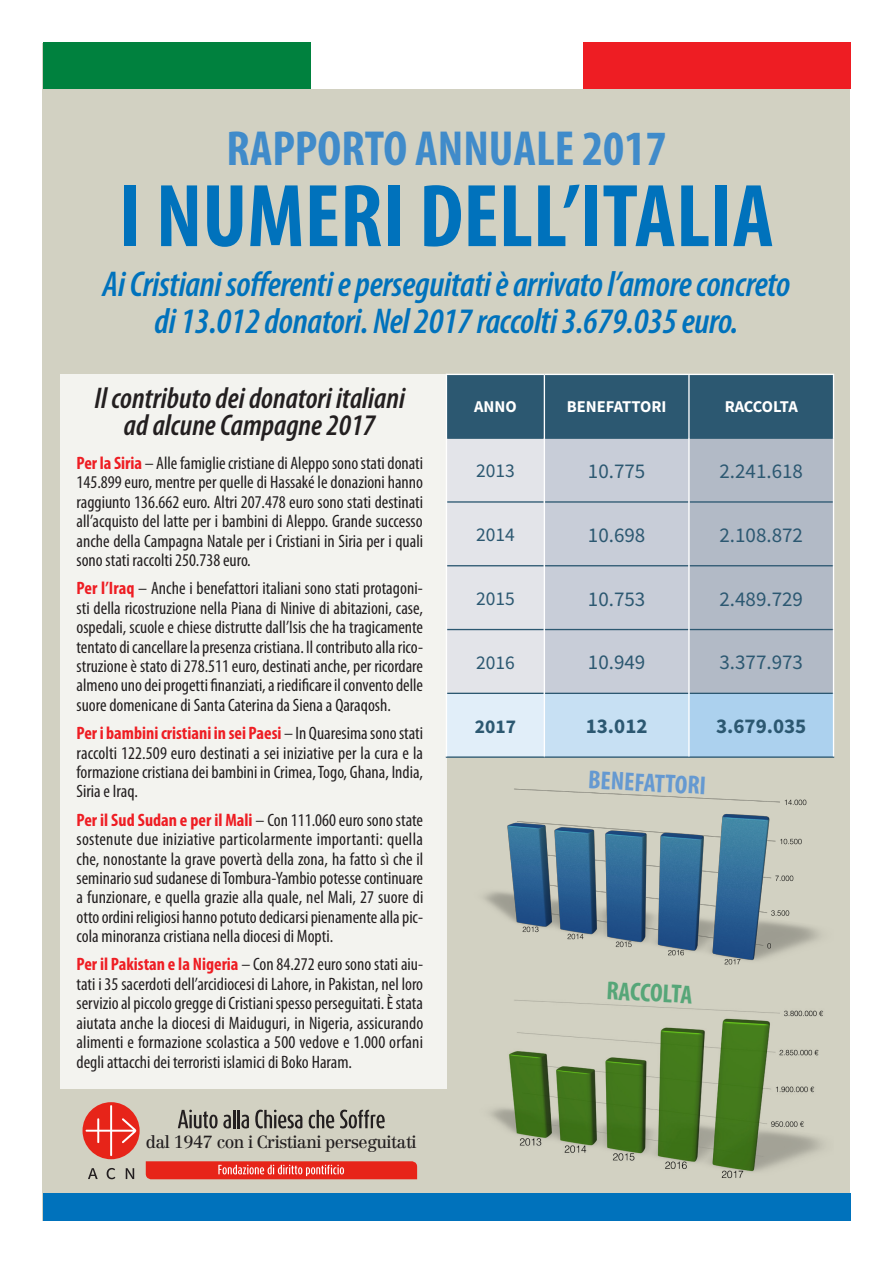
<style>
.page{position:relative;width:893px;height:1263px;background:#fff}
.page>*{position:absolute;margin:0;border:0;box-sizing:border-box;transform-origin:0 0}
.t1{font:700 condensed 90px "Myriad Pro";color:#0072bc}
.t2{font:700 condensed 49.5px "Myriad Pro";color:#408bca}
.t3{font:italic 600 condensed 36px/37.5px "Myriad Pro";letter-spacing:-.01em;color:#0072bc;text-align:center}
.t4{font:italic 600 condensed 30px/27px "Myriad Pro";color:#231f20;text-align:center}
.t5{font:700 condensed 25.95px "Myriad Pro";color:#6599d1}
.t6{font:700 condensed 25.95px "Myriad Pro";color:#56a678}
.t7{font:21px "Source Sans Pro";color:#2c5871}
.t8{font:700 21px "Source Sans Pro";color:#2c5871}
.t9{font:19.5px "Source Sans Pro";color:#2c5871}
.t10{font:700 19.5px "Source Sans Pro";color:#2c5871}
.t11{font:condensed 18px/19.5px "Myriad Pro";color:#231f20;text-align:justify}
.t12{font:17.25px "Centennial";letter-spacing:-.03em;color:#231f20}
.t13{font:700 16.5px "Source Sans Pro";color:#fff}
.t14{font:700 16.5px "Source Sans Pro";letter-spacing:-.035em;color:#fff}
.s1{font-weight:700;color:#ee1d23}
</style>
<div class="page">
<div style="left:43px;top:43px;width:807px;height:1177px;background:#d2d1c2"></div>
<div style="left:43px;top:1193px;width:807px;height:27px;background:#0072bc"></div>
<div style="left:61px;top:374px;width:386px;height:715px;background:#f3f3ef"></div>
<div style="left:43px;top:43px;width:807px;height:46px;background:#fff"></div>
<div style="left:43px;top:43px;width:268px;height:46px;background:#00813e"></div>
<div style="left:583px;top:43px;width:267px;height:46px;background:#ee1d23"></div>
<img style="left:484px;top:788px;width:334px;height:143px">
<img style="left:490px;top:931px;width:333px;height:248px">
<svg style="left:447px;top:375px;width:386px;height:318px"></svg>
<div style="left:446px;top:693px;width:98px;height:64px;background:#e1eef9"></div>
<div style="left:544px;top:693px;width:145px;height:64px;background:#c7e0f3"></div>
<div style="left:689px;top:693px;width:144px;height:64px;background:#acd1ee"></div>
<hr style="left:447px;top:437px;width:97px;height:2px;background:#2c5871">
<hr style="left:545px;top:437px;width:143px;height:2px;background:#2c5871">
<hr style="left:690px;top:437px;width:143px;height:2px;background:#2c5871">
<hr style="left:447px;top:501px;width:97px;height:2px;background:#2c5871">
<hr style="left:545px;top:501px;width:143px;height:2px;background:#2c5871">
<hr style="left:690px;top:501px;width:143px;height:2px;background:#2c5871">
<hr style="left:447px;top:565px;width:97px;height:1px;background:#2c5871">
<hr style="left:545px;top:565px;width:143px;height:1px;background:#2c5871">
<hr style="left:690px;top:565px;width:143px;height:1px;background:#2c5871">
<hr style="left:447px;top:629px;width:97px;height:1px;background:#2c5871">
<hr style="left:545px;top:629px;width:143px;height:1px;background:#2c5871">
<hr style="left:690px;top:629px;width:143px;height:1px;background:#2c5871">
<hr style="left:447px;top:693px;width:97px;height:1px;background:#2c5871">
<hr style="left:545px;top:693px;width:143px;height:1px;background:#2c5871">
<hr style="left:690px;top:693px;width:143px;height:1px;background:#2c5871">
<hr style="left:446px;top:756px;width:98px;height:2px;background:#2c5871">
<hr style="left:544px;top:756px;width:145px;height:2px;background:#2c5871">
<hr style="left:689px;top:756px;width:145px;height:2px;background:#2c5871">
<hr style="left:446px;top:374px;width:98px;height:1px;background:#fff">
<hr style="left:446px;top:375px;width:1px;height:63px;background:#fff">
<hr style="left:544px;top:374px;width:145px;height:1px;background:#fff">
<hr style="left:544px;top:375px;width:1px;height:63px;background:#fff">
<hr style="left:689px;top:374px;width:145px;height:1px;background:#fff">
<hr style="left:688px;top:375px;width:2px;height:63px;background:#fff">
<hr style="left:833px;top:375px;width:1px;height:63px;background:#fff">
<hr style="left:446px;top:438px;width:1px;height:64px;background:#fff">
<hr style="left:544px;top:438px;width:1px;height:64px;background:#fff">
<hr style="left:688px;top:438px;width:2px;height:64px;background:#fff">
<hr style="left:833px;top:438px;width:1px;height:64px;background:#fff">
<hr style="left:446px;top:502px;width:1px;height:64px;background:#fff">
<hr style="left:544px;top:502px;width:1px;height:64px;background:#fff">
<hr style="left:688px;top:502px;width:2px;height:64px;background:#fff">
<hr style="left:833px;top:502px;width:1px;height:64px;background:#fff">
<hr style="left:446px;top:566px;width:1px;height:63px;background:#fff">
<hr style="left:544px;top:566px;width:1px;height:63px;background:#fff">
<hr style="left:688px;top:566px;width:2px;height:63px;background:#fff">
<hr style="left:833px;top:566px;width:1px;height:63px;background:#fff">
<hr style="left:446px;top:629px;width:1px;height:64px;background:#fff">
<hr style="left:544px;top:629px;width:1px;height:64px;background:#fff">
<hr style="left:688px;top:629px;width:2px;height:64px;background:#fff">
<hr style="left:833px;top:629px;width:1px;height:64px;background:#fff">
<hr style="left:446px;top:693px;width:1px;height:63px;background:#fff">
<hr style="left:544px;top:693px;width:1px;height:63px;background:#fff">
<hr style="left:688px;top:693px;width:2px;height:63px;background:#fff">
<hr style="left:833px;top:693px;width:1px;height:63px;background:#fff">
<svg style="left:178px;top:1110px;width:57px;height:18px"></svg>
<hr style="left:237px;top:1110px;width:3px;height:18px;background:#231f20">
<svg style="left:241px;top:1115px;width:8px;height:13px"></svg>
<svg style="left:255px;top:1109px;width:47px;height:19px"></svg>
<svg style="left:309px;top:1110px;width:25px;height:18px"></svg>
<svg style="left:340px;top:1109px;width:45px;height:19px"></svg>
<svg style="left:146px;top:1161px;width:271px;height:18px"></svg>
<div style="left:83px;top:1102px;width:57px;height:57px;background:#e72419;border-radius:50%"></div>
<svg style="left:86px;top:1105px;width:50px;height:51px"></svg>
<svg style="left:88px;top:1168px;width:46px;height:11px"></svg>
<h2 class="t2" style="left:226px;top:122px;width:442px">RAPPORTO ANNUALE 2017</h2>
<h1 class="t1" style="left:119px;top:167px;width:656px">I NUMERI DELL’ITALIA</h1>
<h3 class="t3" style="left:102px;top:266px;width:689px">Ai Cristiani sofferenti e perseguitati è arrivato l’amore concreto di 13.012 donatori. Nel 2017 raccolti 3.679.035 euro.</h3>
<h3 class="t4" style="left:95px;top:386px;width:312px">Il contributo dei donatori italiani ad alcune Campagne 2017</h3>
<p class="t11" style="left:77px;top:453px;width:348px"><span class="s1">Per la Siria</span> – Alle famiglie cristiane di Aleppo sono stati donati 145.899 euro, mentre per quelle di Hassaké le donazioni hanno raggiunto 136.662 euro. Altri 207.478 euro sono stati destinati all’acquisto del latte per i bambini di Aleppo. Grande successo anche della Campagna Natale per i Cristiani in Siria per i quali sono stati raccolti 250.738 euro.</p>
<p class="t11" style="left:77px;top:579px;width:348px"><span class="s1">Per l’Iraq</span> – Anche i benefattori italiani sono stati protagoni&shy;sti della ricostruzione nella Piana di Ninive di abitazioni, case, ospedali, scuole e chiese distrutte dall’Isis che ha tragicamente tentato di cancellare la presenza cristiana. Il contributo alla rico&shy;struzione è stato di 278.511 euro, destinati anche, per ricordare almeno uno dei progetti finanziati, a riedificare il convento delle suore domenicane di Santa Caterina da Siena a Qaraqosh.</p>
<p class="t11" style="left:77px;top:724px;width:348px"><span class="s1">Per i bambini cristiani in sei Paesi</span> – In Quaresima sono stati raccolti 122.509 euro destinati a sei iniziative per la cura e la formazione cristiana dei bambini in Crimea, Togo, Ghana, India, Siria e Iraq.</p>
<p class="t11" style="left:77px;top:810px;width:348px"><span class="s1">Per il Sud Sudan e per il Mali</span> – Con 111.060 euro sono state sostenute due iniziative particolarmente importanti: quella che, nonostante la grave povertà della zona, ha fatto sì che il seminario sud sudanese di Tombura-Yambio potesse continuare a funzionare, e quella grazie alla quale, nel Mali, 27 suore di otto ordini religiosi hanno potuto dedicarsi pienamente alla pic&shy;cola minoranza cristiana nella diocesi di Mopti.</p>
<p class="t11" style="left:77px;top:955px;width:348px"><span class="s1">Per il Pakistan e la Nigeria</span> – Con 84.272 euro sono stati aiu&shy;tati i 35 sacerdoti dell’arcidiocesi di Lahore, in Pakistan, nel loro servizio al piccolo gregge di Cristiani spesso perseguitati. È stata aiutata anche la diocesi di Maiduguri, in Nigeria, assicurando alimenti e formazione scolastica a 500 vedove e 1.000 orfani degli attacchi dei terroristi islamici di Boko Haram.</p>
<p class="t12" style="left:146px;top:1131px;width:272px">dal 1947 con i Cristiani perseguitati</p>
<p class="t13" style="left:474px;top:396px;width:44px">ANNO</p>
<p class="t13" style="left:567px;top:396px;width:101px">BENEFATTORI</p>
<p class="t14" style="left:725px;top:396px;width:75px">RACCOLTA</p>
<p class="t9" style="left:476px;top:458px;width:40px">2013</p>
<p class="t7" style="left:588px;top:458px;width:59px">10.775</p>
<p class="t7" style="left:719px;top:458px;width:85px">2.241.618</p>
<p class="t9" style="left:476px;top:522px;width:40px">2014</p>
<p class="t7" style="left:588px;top:521px;width:59px">10.698</p>
<p class="t7" style="left:719px;top:521px;width:85px">2.108.872</p>
<p class="t9" style="left:476px;top:586px;width:40px">2015</p>
<p class="t7" style="left:588px;top:585px;width:59px">10.753</p>
<p class="t7" style="left:719px;top:585px;width:85px">2.489.729</p>
<p class="t9" style="left:476px;top:650px;width:40px">2016</p>
<p class="t7" style="left:588px;top:649px;width:59px">10.949</p>
<p class="t7" style="left:719px;top:649px;width:85px">3.377.973</p>
<p class="t10" style="left:475px;top:713px;width:43px">2017</p>
<p class="t8" style="left:586px;top:712px;width:63px">13.012</p>
<p class="t8" style="left:716px;top:712px;width:92px">3.679.035</p>
<h3 class="t5" style="left:589px;top:765px;width:120px;rotate:3deg">BENEFATTORI</h3>
<h3 class="t6" style="left:607px;top:976px;width:87px;rotate:3deg">RACCOLTA</h3>
</div>
